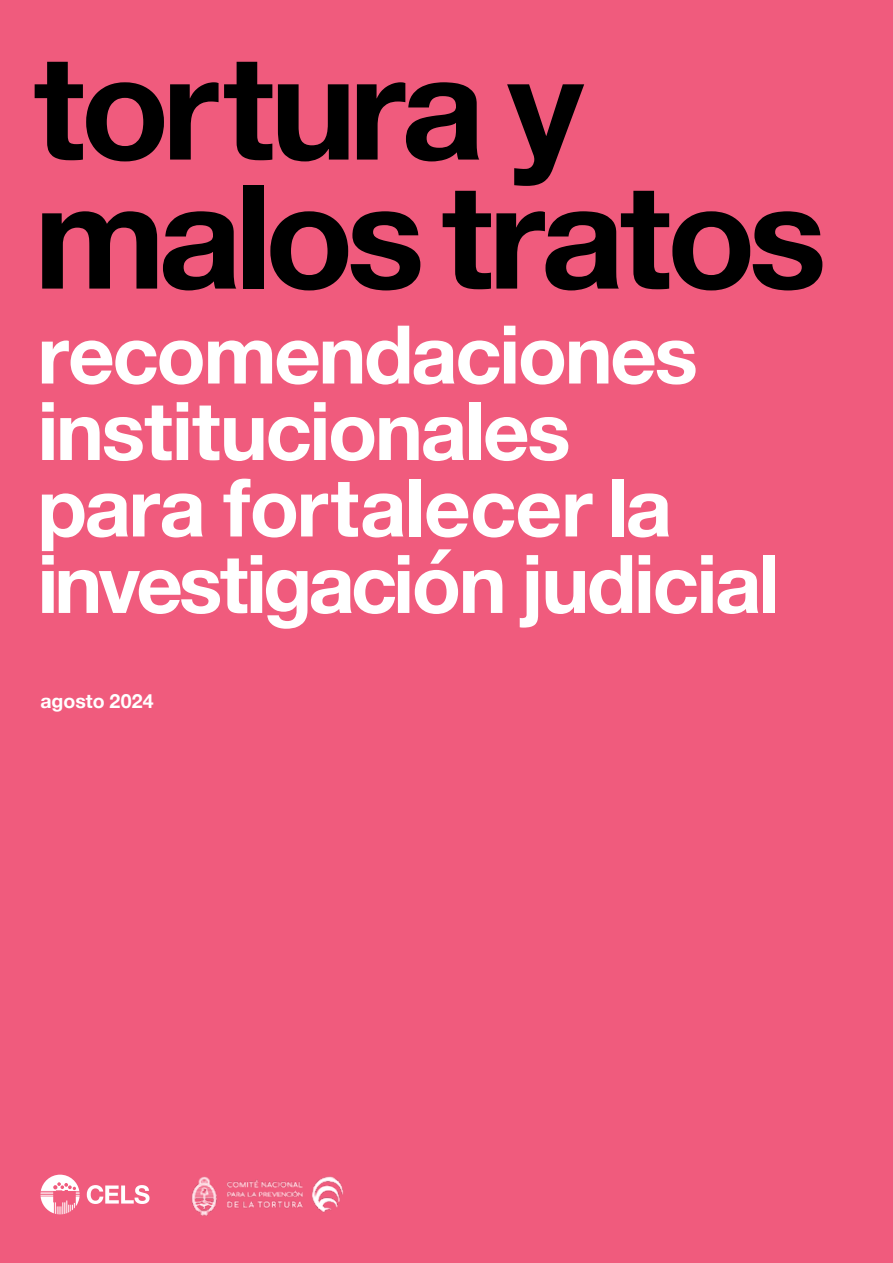
<style>
.page{position:relative;width:893px;height:1263px;background:#f05b7d}
.page>*{position:absolute;margin:0;border:0;box-sizing:border-box;transform-origin:0 0}
.t1{font:700 145.5px/129px "Helvetica Neue";letter-spacing:-.03em;color:#000}
.t2{font:700 81px/76.5px "Helvetica Neue";letter-spacing:-.03em;color:#fff}
.t3{font:700 19.5px "Helvetica Neue";color:#fff}
</style>
<div class="page">
<svg style="left:87px;top:1185px;width:63px;height:19px"></svg>
<svg style="left:41px;top:1175px;width:39px;height:39px"></svg>
<img style="left:191px;top:1176px;width:153px;height:40px">
<h1 class="t1" style="left:34px;top:47px;width:794px">tortura y malos tratos</h1>
<p class="t2" style="left:38px;top:318px;width:744px">recomendaciones institucionales<br>para fortalecer la investigación judicial</p>
<p class="t3" style="left:40px;top:685px;width:115px">agosto 2024</p>
</div>
